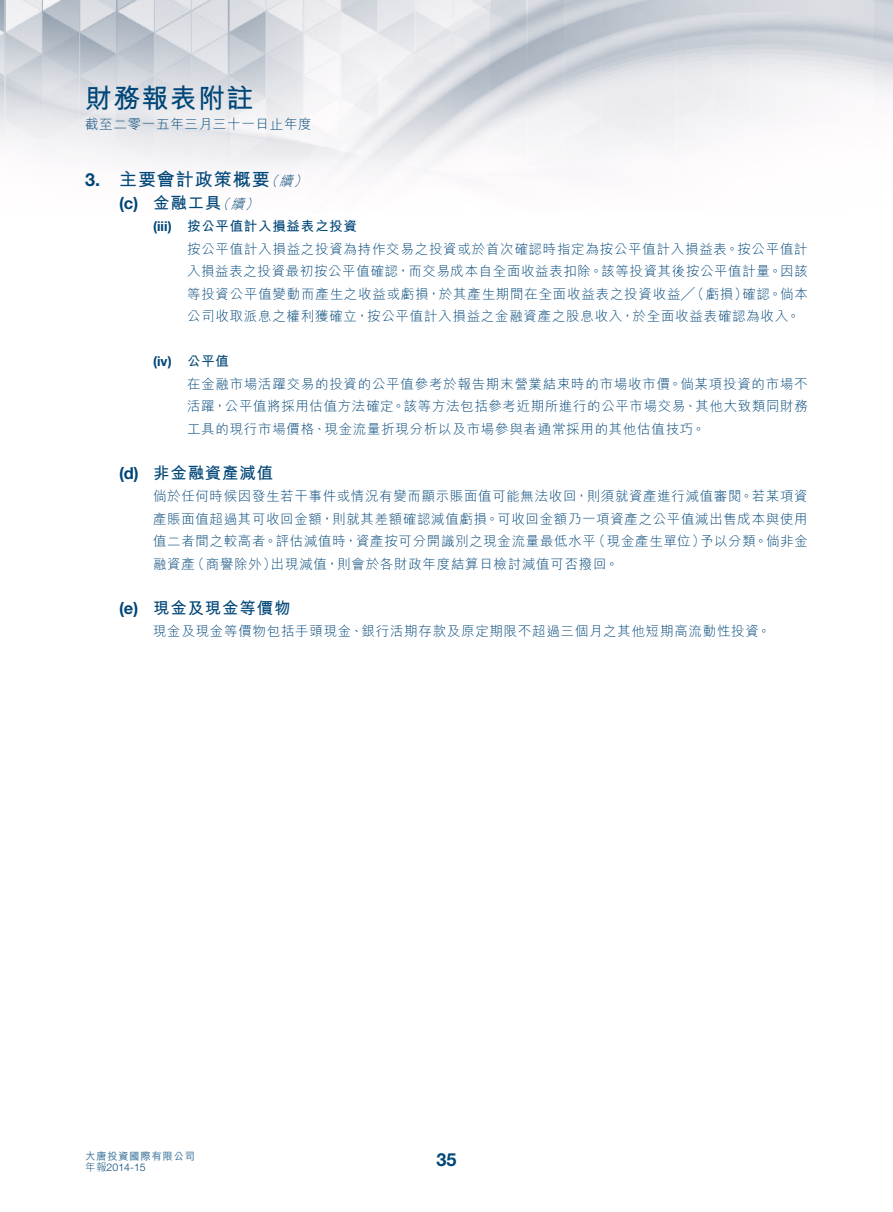
<style>
.page{position:relative;width:893px;height:1212px;background:#fff}
.page>*{position:absolute;margin:0;border:0;box-sizing:border-box;transform-origin:0 0}
.t1{font:700 27px "M Hei HK";letter-spacing:.05em;color:#004678}
.Heading_1{font:700 18px "M Hei HK";letter-spacing:.055em;color:#004678}
.Heading_1-2{font:700 18px "Helvetica Neue LT Std";color:#004678}
.Heading_2{font:700 16.5px "M Hei HK";letter-spacing:.05em;color:#004678}
.Heading_2-2{font:700 16.5px "Helvetica Neue LT Std";color:#004678}
.Body_Text{font:300 13.5px/22.5px "M Hei HK";letter-spacing:.055em;color:#004678;text-align:right}
.Heading_3{font:700 13.5px "M Hei HK";letter-spacing:.055em;color:#004678}
.Heading_3-2{font:700 13.5px "Helvetica Neue LT Std";color:#004678}
.Heading_1-3{font:italic 300 13.5px "M Hei HK";color:#004678}
.Heading_2-3{font:italic 300 13.5px "M Hei HK";color:#004678}
.t2{font:700 10.5px "M Hei HK";letter-spacing:.055em;color:#4e81a6}
.t3{font:300 10.5px "Helvetica Neue LT Std";letter-spacing:.005em;color:#004678}
.s1{font-family:"M Hei HK"}
</style>
<div class="page">
<img style="left:0;top:0;width:893px;height:174px">
<h1 class="t1" style="left:85px;top:78px;width:170px">財務報表附註</h1>
<p class="Body_Text" style="left:85px;top:113px;width:228px">截至二零一五年三月三十一日止年度</p>
<p class="Heading_1-2" style="left:85px;top:169px;width:17px">3.</p>
<p class="Heading_1" style="left:119px;top:166px;width:152px">主要會計政策概要</p>
<p class="Heading_1-3" style="left:279px;top:174px;width:19px">續</p>
<p class="Heading_1-3" style="left:264px;top:174px;width:19px">（</p>
<p class="Heading_1-3" style="left:293px;top:174px;width:19px">(</p>
<p class="Heading_2-2" style="left:119px;top:193px;width:21px">)c(</p>
<p class="Heading_2-2" style="left:119px;top:463px;width:21px">d( )</p>
<p class="Heading_2-2" style="left:119px;top:598px;width:21px">)e(</p>
<p class="Heading_2" style="left:153px;top:191px;width:70px">金融工具</p>
<p class="Heading_2-3" style="left:231px;top:197px;width:19px">續</p>
<p class="Heading_2-3" style="left:216px;top:197px;width:19px">（</p>
<p class="Heading_2-3" style="left:245px;top:197px;width:19px">(</p>
<p class="Heading_3-2" style="left:153px;top:218px;width:20px">(iii)</p>
<p class="Heading_3-2" style="left:153px;top:353px;width:20px">i v( )</p>
<p class="Heading_3" style="left:187px;top:216px;width:171px">按公平值計入損益表之投資</p>
<p class="Body_Text" style="left:187px;top:237px;width:622px">按公平值計入損益之投資為持作交易之投資或於首次確認時指定為按公平值計入損益表。按公平值計入損益表之投資最初按公平值確認，而交易成本自全面收益表扣除。該等投資其後按公平值計量。因該確認。倘本</p>
<p class="Body_Text" style="left:187px;top:282px;width:614px;text-align:left">等投資公平值變動而產生之收益或虧損，於其產生期間在全面收益表之投資收益╱（虧損）<br>公司收取派息之權利獲確立，按公平值計入損益之金融資產之股息收入，於全面收益表確認為收入。</p>
<p class="Heading_3" style="left:187px;top:351px;width:43px">公平值</p>
<p class="Body_Text" style="left:187px;top:372px;width:622px;text-align:justify">在金融市場活躍交易的投資的公平值參考於報告期末營業結束時的市場收市價。倘某項投資的市場不活躍，公平值將採用估值方法確定。該等方法包括參考近期所進行的公平市場交易、其他大致類同財務工具的現行市場價格、現金流量折現分析以及市場參與者通常採用的其他估值技巧。</p>
<p class="Heading_2" style="left:153px;top:461px;width:122px">非金融資產減值</p>
<p class="Body_Text" style="left:153px;top:485px;width:656px">倘於任何時候因發生若干事件或情況有變而顯示賬面值可能無法收回，則須就資產進行減值審閱。若某項資產賬面值超過其可收回金額，則就其差額確認減值虧損。可收回金額乃一項資產之公平值減出售成本與使用予以分類。倘非金</p>
<p class="Body_Text" style="left:271px;top:530px;width:349px;text-align:left;text-indent:-118px">值二者間之較高者。評估減值時，資產按可分開識別之現金流量最低水平<br>出現減值，則會於各財政年度結算日檢討減值可否撥回。</p>
<p class="Body_Text" style="left:592px;top:530px;width:115px">（現金產生單位）</p>
<p class="Body_Text" style="left:191px;top:552px;width:87px">（商譽除外）</p>
<p class="Body_Text" style="left:153px;top:552px;width:43px">融資產</p>
<p class="Heading_2" style="left:153px;top:596px;width:139px">現金及現金等價物</p>
<p class="Body_Text" style="left:153px;top:620px;width:619px">現金及現金等價物包括手頭現金、銀行活期存款及原定期限不超過三個月之其他短期高流動性投資。</p>
<p class="t2" style="left:85px;top:1148px;width:112px">大唐投資國際有限公司</p>
<h2 class="Heading_1-2" style="left:436px;top:1148px;width:22px">35</h2>
<p class="t3" style="left:85px;top:1160px;width:62px"><span class="s1">年報</span>2014-15</p>
</div>
